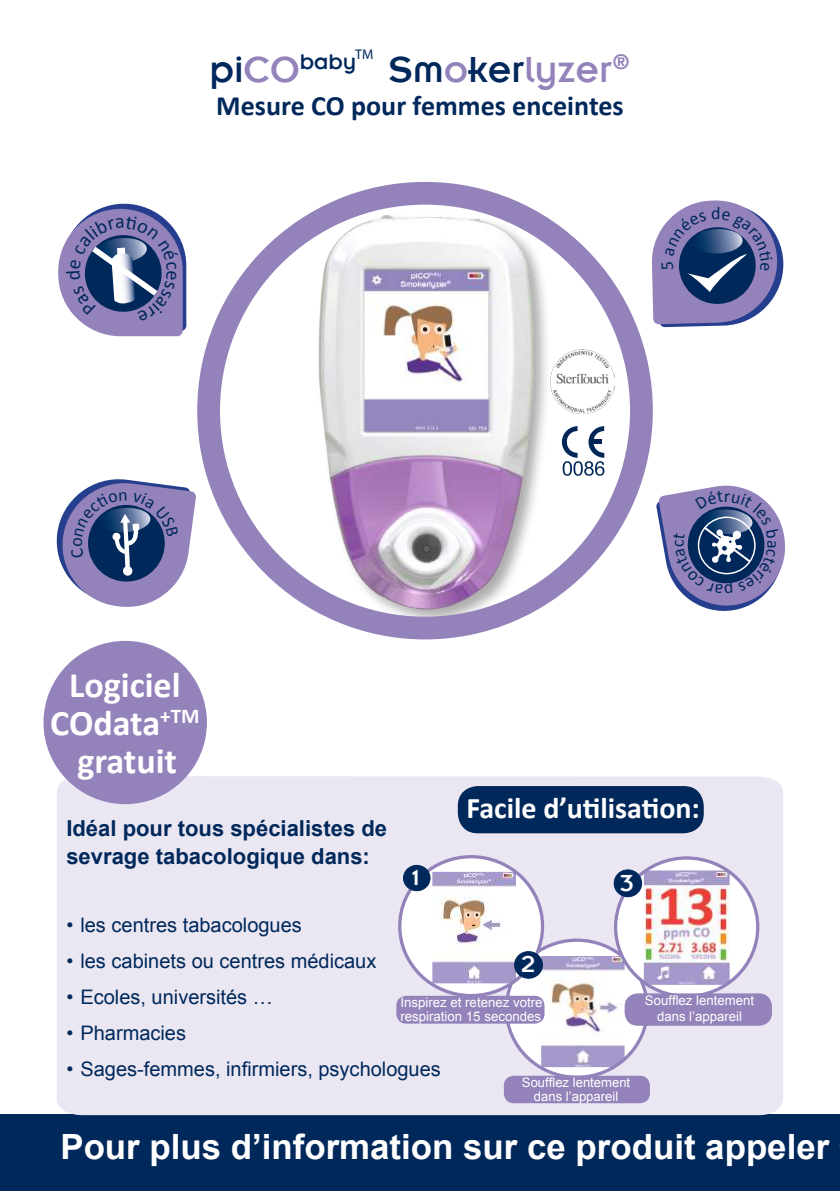
<style>
.page{position:relative;width:840px;height:1191px;background:#fff}
.page>*{position:absolute;margin:0;border:0;box-sizing:border-box;transform-origin:0 0}
.t1{font:40px "Insignia LT";color:#9482bb}
.t2{font:700 36px/38px "Calibri";color:#fff;text-align:center}
.t3{font:700 34.8px "Arial";color:#fff}
.t4{font:700 30px "Calibri";color:#fff}
.t5{font:700 28px "Calibri";color:#00285b}
.t6{font:25.6px "Insignia LT";color:#fff}
.t7{font:25.4px "Insignia LT";color:#fff}
.t8{font:24.2px "Insignia LT";color:#fff}
.t9{font:700 22px/28px "Arial";color:#00285b}
.t10{font:20px "Arial";color:#00285b}
.t11{font:18px "Calibri";color:#00285b}
.t12{font:14px "Myriad Pro";color:#00285b}
.t13{font:13.2px/14px "Arial";color:#fff}
.t14{font:13px/14px "Arial";color:#fff;text-align:center}
.s1{color:#00285b}
</style>
<div class="page">
<div style="left:0;top:1114px;width:839px;height:77px;background:#00285b"></div>
<div style="left:57px;top:776px;width:725px;height:339px;background:#eae7f2"></div>
<svg style="left:506px;top:940px;width:141px;height:137px"></svg>
<img style="left:541px;top:956px;width:83px;height:111px">
<div style="left:503px;top:1075px;width:146px;height:28px;background:#9482bb;border-radius:10px"></div>
<div style="left:399px;top:856px;width:143px;height:139px;background:#fff;border-radius:50%"></div>
<img style="left:432px;top:872px;width:83px;height:111px">
<div style="left:398px;top:855px;width:146px;height:142px;border:3px solid #9482bb;border-radius:50%"></div>
<div style="left:396px;top:995px;width:148px;height:28px;background:#9482bb;border-radius:10px"></div>
<div style="left:403px;top:865px;width:27px;height:25px;background:#00285b;border-radius:50%"></div>
<div style="left:403px;top:865px;width:27px;height:26px;border:1px solid #00285b;border-radius:50%"></div>
<div style="left:615px;top:858px;width:142px;height:138px;background:#fff;border-radius:50%"></div>
<img style="left:643px;top:870px;width:86px;height:115px">
<div style="left:624px;top:993px;width:147px;height:32px;background:#9482bb;border-radius:13px"></div>
<div style="left:514px;top:951px;width:28px;height:27px;background:#00285b;border-radius:50%"></div>
<div style="left:514px;top:951px;width:28px;height:27px;border:1px solid #00285b;border-radius:50%"></div>
<div style="left:614px;top:870px;width:27px;height:26px;background:#00285b;border-radius:50%"></div>
<div style="left:613px;top:869px;width:28px;height:28px;border:1px solid #00285b;border-radius:50%"></div>
<div style="left:457px;top:786px;width:246px;height:47px;background:#00285b;border-radius:20px"></div>
<img style="left:260px;top:193px;width:326px;height:435px">
<div style="left:197px;top:182px;width:455px;height:457px;border:23px solid #9482bb;border-radius:50%"></div>
<div style="left:43px;top:641px;width:164px;height:163px;background:#9482bb;border-radius:50%"></div>
<svg style="left:561px;top:426px;width:43px;height:50px"></svg>
<img style="left:550px;top:350px;width:64px;height:63px">
<svg style="left:652px;top:200px;width:131px;height:127px"></svg>
<svg style="left:56px;top:479px;width:140px;height:128px"></svg>
<svg style="left:58px;top:204px;width:128px;height:132px"></svg>
<svg style="left:656px;top:485px;width:130px;height:126px"></svg>
<p class="t12" style="left:355px;top:46px;width:20px">TM</p>
<h1 class="t1" style="left:209px;top:49px;width:422px"><span class="s1">pi</span>CO<sup>baby</sup> <span class="s1">Sm</span>o<span class="s1">ker</span>lyzer<sup>®</sup></h1>
<h3 class="t5" style="left:216px;top:88px;width:408px">Mesure CO pour femmes enceintes</h3>
<p class="t11" style="left:710px;top:202px;width:11px">d</p>
<h2 class="t2" style="left:50px;top:666px;width:150px">Logiciel<br>COdata<sup>+TM </sup>gratuit</h2>
<p class="t9" style="left:66px;top:815px;width:322px">Idéal pour tous spécialistes de sevrage tabacologique dans:</p>
<p class="t8" style="left:412px;top:865px;width:9px">1</p>
<h3 class="t4" style="left:466px;top:789px;width:235px">Facile d’utilisation:</h3>
<p class="t6" style="left:620px;top:870px;width:15px">3</p>
<p class="t10" style="left:66px;top:912px;width:237px">• les centres tabacologues</p>
<p class="t10" style="left:66px;top:948px;width:311px">• les cabinets ou centres médicaux</p>
<p class="t10" style="left:66px;top:984px;width:208px">• Ecoles, universités …</p>
<p class="t10" style="left:66px;top:1020px;width:121px">• Pharmacies</p>
<p class="t10" style="left:66px;top:1056px;width:376px">• Sages-femmes, infirmiers, psychologues</p>
<p class="t7" style="left:521px;top:950px;width:16px">2</p>
<p class="t13" style="left:400px;top:995px;width:143px">Inspirez et retenez votre respiration 15 secondes</p>
<p class="t14" style="left:521px;top:1075px;width:110px">Soufflez lentement dans l’appareil</p>
<p class="t13" style="left:644px;top:993px;width:111px;line-height:15.8px;text-align:center">Soufflez lentement dans l’appareil</p>
<h3 class="t3" style="left:60px;top:1123px;width:770px">Pour plus d’information sur ce produit appeler</h3>
</div>
